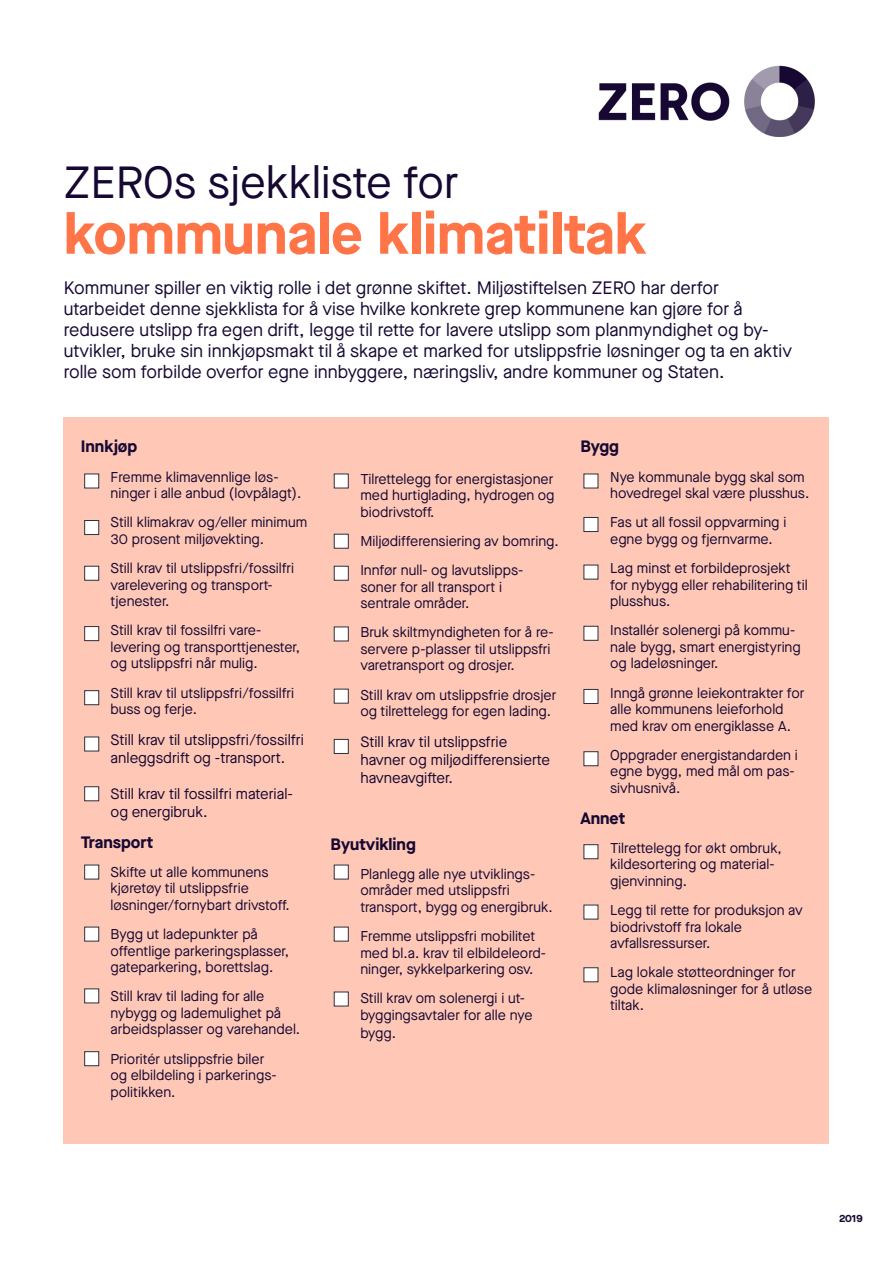
<style>
.page{position:relative;width:893px;height:1263px;background:#fff}
.page>*{position:absolute;margin:0;border:0;box-sizing:border-box;transform-origin:0 0}
.Brødtekst{font:700 57px "Maison Neue";color:#ff7547}
.Brødtekst-2{font:45px "Maison Neue";color:#160832}
.Brødtekst-3{font:18px/21px "Maison Neue";color:#160832}
.Paragraph_Style_4{font:700 16.5px "Maison Neue";color:#160832}
.Paragraph_Style_1{font:15px/18px "Maison Neue";color:#160832}
.Paragraph_Style_1-2{font:14.25px/16.5px "Maison Neue";color:#160832}
.Paragraph_Style_4-2{font:700 10.5px "Maison Neue";color:#160832}
</style>
<div class="page">
<img style="left:598px;top:66px;width:217px;height:71px">
<div style="left:64px;top:417px;width:765px;height:727px;background:#ffc8b6"></div>
<div style="left:84px;top:474px;width:15px;height:14px;background:#fff;border:1px solid #2e303a"></div>
<div style="left:84px;top:520px;width:15px;height:15px;background:#fff;border:1px solid #2e303a"></div>
<div style="left:84px;top:566px;width:15px;height:15px;background:#fff;border:1px solid #2e303a"></div>
<div style="left:84px;top:626px;width:15px;height:15px;background:#fff;border:1px solid #2e303a"></div>
<div style="left:84px;top:690px;width:15px;height:15px;background:#fff;border:1px solid #2e303a"></div>
<div style="left:84px;top:737px;width:15px;height:14px;background:#fff;border:1px solid #2e303a"></div>
<div style="left:334px;top:474px;width:15px;height:14px;background:#fff;border:1px solid #2e303a"></div>
<div style="left:334px;top:534px;width:15px;height:15px;background:#fff;border:1px solid #2e303a"></div>
<div style="left:334px;top:627px;width:15px;height:14px;background:#fff;border:1px solid #2e303a"></div>
<div style="left:84px;top:865px;width:15px;height:14px;background:#fff;border:1px solid #2e303a"></div>
<div style="left:84px;top:927px;width:15px;height:14px;background:#fff;border:1px solid #2e303a"></div>
<div style="left:84px;top:988px;width:15px;height:15px;background:#fff;border:1px solid #2e303a"></div>
<div style="left:84px;top:1051px;width:15px;height:15px;background:#fff;border:1px solid #2e303a"></div>
<div style="left:584px;top:474px;width:14px;height:14px;background:#fff"></div>
<div style="left:584px;top:626px;width:14px;height:15px;background:#fff;border:1px solid #2e303a"></div>
<div style="left:584px;top:844px;width:14px;height:15px;background:#fff;border:1px solid #2e303a"></div>
<div style="left:334px;top:689px;width:15px;height:14px;background:#fff;border:1px solid #2e303a"></div>
<div style="left:334px;top:927px;width:15px;height:14px;background:#fff;border:1px solid #2e303a"></div>
<div style="left:334px;top:739px;width:15px;height:15px;background:#fff;border:1px solid #2e303a"></div>
<div style="left:584px;top:517px;width:14px;height:15px;background:#fff;border:1px solid #2e303a"></div>
<div style="left:584px;top:565px;width:14px;height:14px;background:#fff"></div>
<div style="left:334px;top:865px;width:15px;height:14px;background:#fff;border:1px solid #2e303a"></div>
<div style="left:584px;top:905px;width:14px;height:14px;background:#fff"></div>
<div style="left:584px;top:967px;width:14px;height:15px;background:#fff;border:1px solid #2e303a"></div>
<div style="left:334px;top:992px;width:15px;height:14px;background:#fff;border:1px solid #2e303a"></div>
<div style="left:584px;top:751px;width:14px;height:15px;background:#fff;border:1px solid #2e303a"></div>
<div style="left:584px;top:689px;width:14px;height:15px;background:#fff;border:1px solid #2e303a"></div>
<div style="left:84px;top:786px;width:15px;height:15px;background:#fff;border:1px solid #2e303a"></div>
<div style="left:334px;top:566px;width:15px;height:15px;background:#fff;border:1px solid #2e303a"></div>
<p class="Brødtekst-2" style="left:64px;top:152px;width:396px">ZEROs sjekkliste for</p>
<p class="Brødtekst" style="left:64px;top:193px;width:584px">kommunale klimatiltak</p>
<p class="Brødtekst-3" style="left:64px;top:277px;width:730px">Kommuner spiller en viktig rolle i det grønne skiftet. Miljøstiftelsen ZERO har derfor utarbeidet denne sjekklista for å vise hvilke konkrete grep kommunene kan gjøre for å redusere utslipp fra egen drift, legge til rette for lavere utslipp som planmyndighet og by&shy;utvikler, bruke sin innkjøpsmakt til å skape et marked for utslippsfrie løsninger og ta en aktiv rolle som forbilde overfor egne innbyggere, næringsliv, andre kommuner og Staten.</p>
<p class="Paragraph_Style_4" style="left:81px;top:435px;width:58px">Innkjøp</p>
<p class="Paragraph_Style_1-2" style="left:111px;top:468px;width:192px">Fremme klimavennlige løs&shy;ninger i alle anbud (lovpålagt).</p>
<p class="Paragraph_Style_1-2" style="left:111px;top:514px;width:198px">Still klimakrav og/eller minimum<br>30 prosent miljøvekting.</p>
<p class="Paragraph_Style_1-2" style="left:111px;top:560px;width:185px">Still krav til utslippsfri/fossilfri varelevering og transport&shy;tjenester.</p>
<p class="Paragraph_Style_1-2" style="left:111px;top:622px;width:191px">Still krav til fossilfri vare&shy;levering og transporttjenester, og utslippsfri når mulig.</p>
<p class="Paragraph_Style_1-2" style="left:111px;top:684px;width:185px">Still krav til utslippsfri/fossilfri buss og ferje.</p>
<p class="Paragraph_Style_1" style="left:111px;top:730px;width:195px">Still krav til utslippsfri/fossilfri anleggsdrift og -transport.</p>
<p class="Paragraph_Style_1" style="left:111px;top:784px;width:184px">Still krav til fossilfri material&shy;og energibruk.</p>
<p class="Paragraph_Style_4" style="left:81px;top:830px;width:74px">Transport</p>
<p class="Paragraph_Style_1-2" style="left:111px;top:863px;width:181px">Skifte ut alle kommunens kjøretøy til utslippsfrie løsninger/fornybart drivstoff.</p>
<p class="Paragraph_Style_1-2" style="left:111px;top:926px;width:180px">Bygg ut ladepunkter på offentlige parkeringsplasser, gateparkering, borettslag.</p>
<p class="Paragraph_Style_1-2" style="left:111px;top:988px;width:191px">Still krav til lading for alle nybygg og lademulighet på arbeidsplasser og varehandel.</p>
<p class="Paragraph_Style_1-2" style="left:111px;top:1050px;width:168px">Prioritér utslippsfrie biler og elbildeling i parkerings&shy;politikken.</p>
<p class="Paragraph_Style_1-2" style="left:360px;top:470px;width:196px;text-align:justify">Tilrettelegg for energistasjoner med hurtiglading, hydrogen og biodrivstoff.</p>
<p class="Paragraph_Style_1-2" style="left:360px;top:532px;width:200px">Miljødifferensiering av bomring.</p>
<p class="Paragraph_Style_1-2" style="left:360px;top:562px;width:165px">Innfør null- og lavutslipps&shy;soner for all transport i sentrale områder.</p>
<p class="Paragraph_Style_1-2" style="left:360px;top:624px;width:195px">Bruk skiltmyndigheten for å re&shy;servere p-plasser til utslippsfri varetransport og drosjer.</p>
<p class="Paragraph_Style_1-2" style="left:360px;top:686px;width:197px">Still krav om utslippsfrie drosjer og tilrettelegg for egen lading.</p>
<p class="Paragraph_Style_1" style="left:360px;top:732px;width:191px">Still krav til utslippsfrie havner og miljødifferensierte havneavgifter.</p>
<p class="Paragraph_Style_4" style="left:331px;top:832px;width:87px">Byutvikling</p>
<p class="Paragraph_Style_1-2" style="left:360px;top:865px;width:194px">Planlegg alle nye utviklings&shy;områder med utslippsfri transport, bygg og energibruk.</p>
<p class="Paragraph_Style_1-2" style="left:360px;top:928px;width:187px">Fremme utslippsfri mobilitet med bl.a. krav til elbildeleord&shy;ninger, sykkelparkering osv.</p>
<p class="Paragraph_Style_1-2" style="left:360px;top:990px;width:174px">Still krav om solenergi i ut&shy;byggingsavtaler for alle nye</p>
<p class="Paragraph_Style_1-2" style="left:360px;top:1024px;width:37px">bygg.</p>
<p class="Paragraph_Style_4" style="left:580px;top:435px;width:40px">Bygg</p>
<p class="Paragraph_Style_1-2" style="left:610px;top:468px;width:201px">Nye kommunale bygg skal som hovedregel skal være plusshus.</p>
<p class="Paragraph_Style_1-2" style="left:610px;top:514px;width:178px">Fas ut all fossil oppvarming i egne bygg og fjernvarme.</p>
<p class="Paragraph_Style_1-2" style="left:610px;top:560px;width:199px">Lag minst et forbildeprosjekt for nybygg eller rehabilitering til plusshus.</p>
<p class="Paragraph_Style_1-2" style="left:610px;top:622px;width:192px">Installér solenergi på kommu&shy;nale bygg, smart energistyring og ladeløsninger.</p>
<p class="Paragraph_Style_1-2" style="left:610px;top:684px;width:196px">Inngå grønne leiekontrakter for alle kommunens leieforhold med krav om energiklasse A.</p>
<p class="Paragraph_Style_1-2" style="left:610px;top:746px;width:189px">Oppgrader energistandarden i egne bygg, med mål om pas&shy;sivhusnivå.</p>
<p class="Paragraph_Style_4" style="left:580px;top:806px;width:46px">Annet</p>
<p class="Paragraph_Style_1-2" style="left:610px;top:839px;width:173px">Tilrettelegg for økt ombruk, kildesortering og material&shy;gjenvinning.</p>
<p class="Paragraph_Style_1-2" style="left:610px;top:902px;width:194px">Legg til rette for produksjon av biodrivstoff fra lokale avfallsressurser.</p>
<p class="Paragraph_Style_1-2" style="left:610px;top:964px;width:204px">Lag lokale støtteordninger for gode klimaløsninger for å utløse tiltak.</p>
<p class="Paragraph_Style_4-2" style="left:839px;top:1211px;width:25px">2019</p>
</div>
